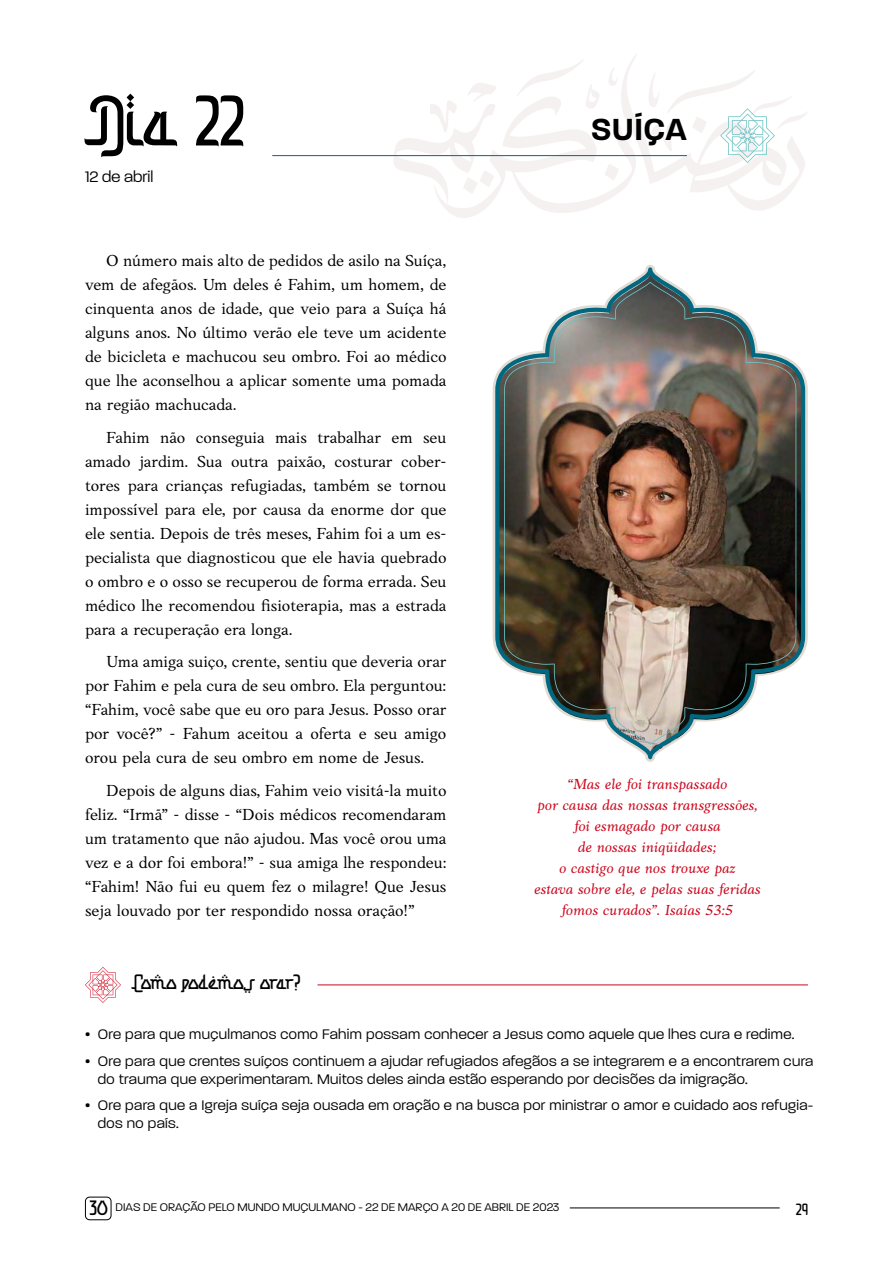
<style>
.page{position:relative;width:893px;height:1263px;background:#fff}
.page>*{position:absolute;margin:0;border:0;box-sizing:border-box;transform-origin:0 0}
.t1{font:72px "Samir";color:#000}
.t2{font:600 33px "Paralucent";color:#000}
.t3{font:21px "Samir";letter-spacing:-.035em;color:#000}
.t4{font:16.5px/24px "Anko";letter-spacing:-.005em;color:#000;text-align:justify}
.t5{font:300 16.5px "Paralucent";color:#000}
.t6{font:16.5px "Samir";color:#000}
.t7{font:300 15px/18px "Paralucent";letter-spacing:.025em;color:#000}
.t8{font:italic 15px/21px "Anko";color:#cd071e;text-align:center}
.t9{font:300 12px "Paralucent";color:#000}
.s1{font-family:"Samir";font-weight:400;font-size:21px}
</style>
<div class="page">
<hr style="left:570px;top:1208px;width:210px;height:1px;background:#000">
<div style="left:85px;top:1197px;width:26px;height:23px;border:1px solid #000;border-radius:4px"></div>
<hr style="left:272px;top:155px;width:415px;height:1px;background:#006880">
<svg style="left:392px;top:54px;width:415px;height:164px"></svg>
<svg style="left:85px;top:967px;width:36px;height:36px"></svg>
<svg style="left:493px;top:265px;width:315px;height:497px"></svg>
<svg style="left:495px;top:267px;width:310px;height:492px"></svg>
<img style="left:504px;top:282px;width:292px;height:463px">
<hr style="left:317px;top:984px;width:491px;height:1px;background:#cd071e">
<h1 class="t1" style="left:85px;top:89px;width:161px">Dia 22</h1>
<p class="t5" style="left:85px;top:167px;width:70px">12 de abril</p>
<p class="t4" style="left:85px;top:249px;width:363px;text-indent:21px">O número mais alto de pedidos de asilo na Suíça, vem de afegãos. Um deles é Fahim, um homem, de cinquenta anos de idade, que veio para a Suíça há alguns anos. No último verão ele teve um acidente de bicicleta e machucou seu ombro. Foi ao médico que lhe aconselhou a aplicar somente uma pomada na região machucada.</p>
<p class="t4" style="left:85px;top:425px;width:363px;text-indent:21px">Fahim não conseguia mais trabalhar em seu amado jardim. Sua outra paixão, costurar cober&shy;tores para crianças refugiadas, também se tornou impossível para ele, por causa da enorme dor que ele sentia. Depois de três meses, Fahim foi a um es&shy;pecialista que diagnosticou que ele havia quebrado o ombro e o osso se recuperou de forma errada. Seu médico lhe recomendou fisioterapia, mas a estrada para a recuperação era longa.</p>
<p class="t4" style="left:85px;top:650px;width:363px;text-indent:21px">Uma amiga suiço, crente, sentiu que deveria orar por Fahim e pela cura de seu ombro. Ela perguntou: “Fahim, você sabe que eu oro para Jesus. Posso orar por você?” - Fahum aceitou a oferta e seu amigo orou pela cura de seu ombro em nome de Jesus.</p>
<p class="t4" style="left:85px;top:778px;width:363px;text-indent:21px">Depois de alguns dias, Fahim veio visitá-la muito feliz. “Irmã” - disse - “Dois médicos recomendaram um tratamento que não ajudou. Mas você orou uma vez e a dor foi embora!” - sua amiga lhe respondeu: “Fahim! Não fui eu quem fez o milagre! Que Jesus seja louvado por ter respondido nossa oração!”</p>
<p class="t3" style="left:132px;top:972px;width:170px">Como podemos orar?</p>
<h2 class="t2" style="left:590px;top:110px;width:98px">SUÍÇA</h2>
<p class="t8" style="left:534px;top:773px;width:228px">“Mas ele foi transpassado<br>por causa das nossas transgressões, foi esmagado por causa<br>de nossas iniqüidades;<br>o castigo que nos trouxe paz<br>estava sobre ele, e pelas suas feridas fomos curados”. Isaías 53:5</p>
<p class="t7" style="left:85px;top:1025px;width:710px">• Ore para que muçulmanos como Fahim possam conhecer a Jesus como aquele que lhes cura e redime.</p>
<p class="t7" style="left:98px;top:1052px;width:717px;text-indent:-13px">• Ore para que crentes suíços continuem a ajudar refugiados afegãos a se integrarem e a encontrarem cura do trauma que experimentaram. Muitos deles ainda estão esperando por decisões da imigração.</p>
<p class="t7" style="left:98px;top:1096px;width:717px;text-indent:-13px">• Ore para que a Igreja suíça seja ousada em oração e na busca por ministrar o amor e cuidado aos refugia&shy;dos no país.</p>
<p class="t9" style="left:90px;top:1200px;width:471px"><span class="s1">30</span> DIAS DE ORAÇÃO PELO MUNDO MUÇULMANO - 22 DE MARÇO A 20 DE ABRIL DE 2023</p>
<p class="t6" style="left:796px;top:1202px;width:13px">29</p>
</div>
